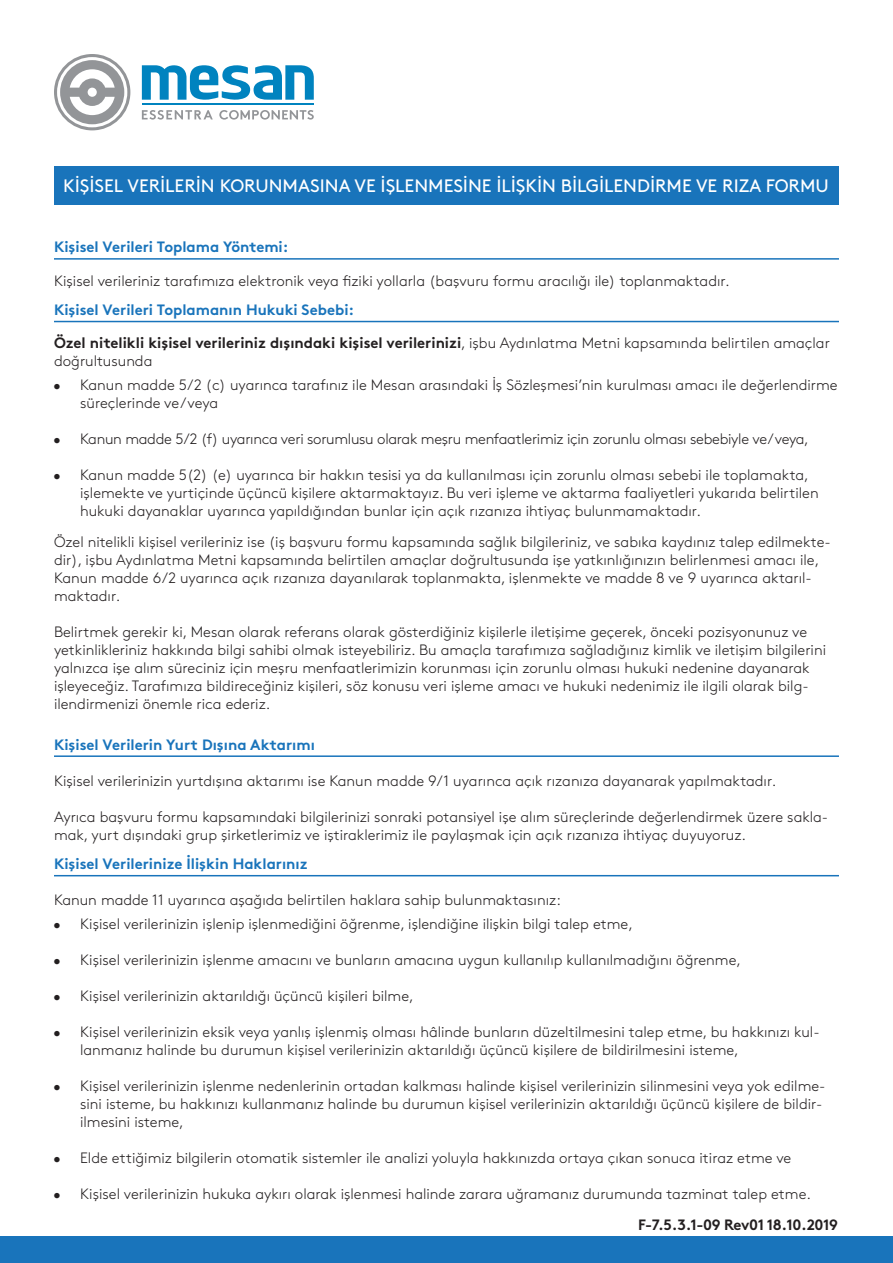
<style>
.page{position:relative;width:893px;height:1263px;background:#fff}
.page>*{position:absolute;margin:0;border:0;box-sizing:border-box;transform-origin:0 0}
.t1{font:18px "Brown Pro";color:#fff}
.t2{font:300 15px/18px "Brown Pro";color:#231f20}
.t3{font:700 15px "Brown Pro";color:#1974bb}
.t4{font:300 15px "Brown Pro";letter-spacing:-.02em;color:#231f20}
.t5{font:700 15px "Brown Pro";letter-spacing:-.025em;color:#231f20}
.s1{font-weight:700}
</style>
<div class="page">
<hr style="left:142px;top:104px;width:172px;height:1px;background:#0083bf">
<svg style="left:54px;top:54px;width:76px;height:76px"></svg>
<svg style="left:142px;top:65px;width:172px;height:35px"></svg>
<svg style="left:219px;top:110px;width:95px;height:10px"></svg>
<svg style="left:142px;top:110px;width:71px;height:10px"></svg>
<div style="left:54px;top:167px;width:785px;height:38px;background:#1974bb"></div>
<div style="left:0;top:1236px;width:893px;height:27px;background:#1974bb"></div>
<hr style="left:54px;top:258px;width:785px;height:2px;background:#1974bb">
<hr style="left:54px;top:321px;width:785px;height:1px;background:#1974bb">
<hr style="left:54px;top:755px;width:785px;height:2px;background:#1974bb">
<hr style="left:54px;top:875px;width:785px;height:1px;background:#1974bb">
<p class="t1" style="left:63px;top:172px;width:767px">KİŞİSEL VERİLERİN KORUNMASINA VE İŞLENMESİNE İLİŞKİN BİLGİLENDİRME VE RIZA FORMU</p>
<p class="t3" style="left:54px;top:235px;width:236px">Kişisel Verileri Toplama Yöntemi:</p>
<p class="t2" style="left:54px;top:271px;width:677px">Kişisel verileriniz tarafımıza elektronik veya fiziki yollarla (başvuru formu aracılığı ile) toplanmaktadır.</p>
<p class="t3" style="left:54px;top:297px;width:302px">Kişisel Verileri Toplamanın Hukuki Sebebi:</p>
<p class="t2" style="left:54px;top:333px;width:777px"><span class="s1">Özel nitelikli kişisel verileriniz dışındaki kişisel verilerinizi</span>, işbu Aydınlatma Metni kapsamında belirtilen amaçlar doğrultusunda</p>
<p class="t2" style="left:80px;top:375px;width:759px;text-indent:-27px">• Kanun madde 5/2 (c) uyarınca tarafınız ile Mesan arasındaki İş Sözleşmesi’nin kurulması amacı ile değerlendirme süreçlerinde ve/veya</p>
<p class="t4" style="left:53px;top:428px;width:757px">• Kanun madde 5/2 (f) uyarınca veri sorumlusu olarak meşru menfaatlerimiz için zorunlu olması sebebiyle ve/veya,</p>
<p class="t2" style="left:80px;top:465px;width:740px;text-indent:-27px">• Kanun madde 5(2) (e) uyarınca bir hakkın tesisi ya da kullanılması için zorunlu olması sebebi ile toplamakta, işlemekte ve yurtiçinde üçüncü kişilere aktarmaktayız. Bu veri işleme ve aktarma faaliyetleri yukarıda belirtilen hukuki dayanaklar uyarınca yapıldığından bunlar için açık rızanıza ihtiyaç bulunmamaktadır.</p>
<p class="t2" style="left:54px;top:531px;width:778px">Özel nitelikli kişisel verileriniz ise (iş başvuru formu kapsamında sağlık bilgileriniz, ve sabıka kaydınız talep edilmekte&shy;dir), işbu Aydınlatma Metni kapsamında belirtilen amaçlar doğrultusunda işe yatkınlığınızın belirlenmesi amacı ile, Kanun madde 6/2 uyarınca açık rızanıza dayanılarak toplanmakta, işlenmekte ve madde 8 ve 9 uyarınca aktarıl&shy;maktadır.</p>
<p class="t2" style="left:54px;top:621px;width:774px">Belirtmek gerekir ki, Mesan olarak referans olarak gösterdiğiniz kişilerle iletişime geçerek, önceki pozisyonunuz ve yetkinlikleriniz hakkında bilgi sahibi olmak isteyebiliriz. Bu amaçla tarafımıza sağladığınız kimlik ve iletişim bilgilerini yalnızca işe alım süreciniz için meşru menfaatlerimizin korunması için zorunlu olması hukuki nedenine dayanarak işleyeceğiz. Tarafımıza bildireceğiniz kişileri, söz konusu veri işleme amacı ve hukuki nedenimiz ile ilgili olarak bilg&shy;ilendirmenizi önemle rica ederiz.</p>
<p class="t3" style="left:54px;top:732px;width:262px">Kişisel Verilerin Yurt Dışına Aktarımı</p>
<p class="t2" style="left:54px;top:771px;width:724px">Kişisel verilerinizin yurtdışına aktarımı ise Kanun madde 9/1 uyarınca açık rızanıza dayanarak yapılmaktadır.</p>
<p class="t2" style="left:54px;top:807px;width:776px">Ayrıca başvuru formu kapsamındaki bilgilerinizi sonraki potansiyel işe alım süreçlerinde değerlendirmek üzere sakla&shy;mak, yurt dışındaki grup şirketlerimiz ve iştiraklerimiz ile paylaşmak için açık rızanıza ihtiyaç duyuyoruz.</p>
<p class="t3" style="left:54px;top:852px;width:255px">Kişisel Verilerinize İlişkin Haklarınız</p>
<p class="t2" style="left:54px;top:890px;width:508px">Kanun madde 11 uyarınca aşağıda belirtilen haklara sahip bulunmaktasınız:</p>
<p class="t2" style="left:53px;top:913px;width:581px">• Kişisel verilerinizin işlenip işlenmediğini öğrenme, işlendiğine ilişkin bilgi talep etme,</p>
<p class="t2" style="left:53px;top:949px;width:689px">• Kişisel verilerinizin işlenme amacını ve bunların amacına uygun kullanılıp kullanılmadığını öğrenme,</p>
<p class="t2" style="left:53px;top:985px;width:362px">• Kişisel verilerinizin aktarıldığı üçüncü kişileri bilme,</p>
<p class="t2" style="left:80px;top:1021px;width:741px;text-indent:-27px">• Kişisel verilerinizin eksik veya yanlış işlenmiş olması hâlinde bunların düzeltilmesini talep etme, bu hakkınızı kul&shy;lanmanız halinde bu durumun kişisel verilerinizin aktarıldığı üçüncü kişilere de bildirilmesini isteme,</p>
<p class="t2" style="left:80px;top:1075px;width:747px;text-indent:-27px">• Kişisel verilerinizin işlenme nedenlerinin ortadan kalkması halinde kişisel verilerinizin silinmesini veya yok edilme&shy;sini isteme, bu hakkınızı kullanmanız halinde bu durumun kişisel verilerinizin aktarıldığı üçüncü kişilere de bildir&shy;ilmesini isteme,</p>
<p class="t2" style="left:53px;top:1147px;width:740px">• Elde ettiğimiz bilgilerin otomatik sistemler ile analizi yoluyla hakkınızda ortaya çıkan sonuca itiraz etme ve</p>
<p class="t2" style="left:53px;top:1183px;width:759px">• Kişisel verilerinizin hukuka aykırı olarak işlenmesi halinde zarara uğramanız durumunda tazminat talep etme.</p>
<p class="t5" style="left:638px;top:1212px;width:201px">F-7.5.3.1-09 Rev01 18.10.2019</p>
</div>
